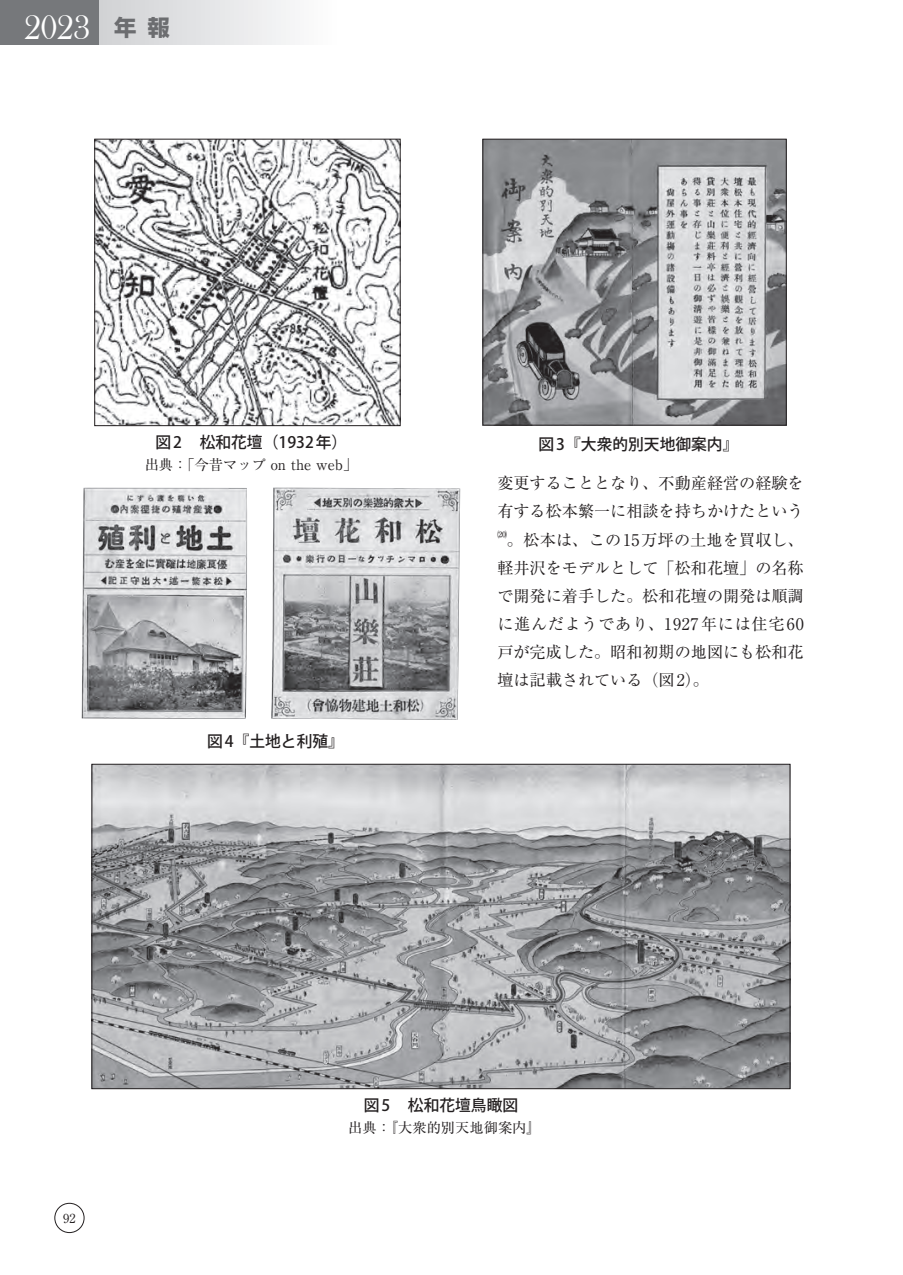
<style>
.page{position:relative;width:903px;height:1275px;background:#fff}
.page>*{position:absolute;margin:0;border:0;box-sizing:border-box;transform-origin:0 0}
.t1{font:34.65px "Bask Old Face";color:#fff}
.t2{font:16.1px/28px "Ryumin Pr 6 N";color:#231f20}
.t3{font:500 15.75px "Koz Go Pr 6 N";color:#231f20}
.t4{font:14.17px "Ryumin Pr 6 N";color:#231f20}
.t5{font:12.42px "Ryumin Pr 6 N";color:#231f20}
.t6{font:9.45px "Ryumin Pr 6 N";color:#231f20}
.s1{font-family:"Shin Go Pro";font-weight:700;font-size:22.4px;color:#6c6d70}
</style>
<div class="page">
<div style="left:55px;top:1203px;width:29px;height:30px;border:1px solid #231f20;border-radius:50%"></div>
<div style="left:0;top:0;width:99px;height:45px;background:#76787b"></div>
<div style="left:99px;top:0;width:238px;height:45px;background:linear-gradient(to right,#d0d1d4,#fdfdfe)"></div>
<img style="left:96px;top:141px;width:302px;height:283px">
<div style="left:94px;top:139px;width:306px;height:287px;border:1px solid #231f20"></div>
<img style="left:485px;top:141px;width:299px;height:282px">
<div style="left:483px;top:139px;width:303px;height:286px;border:1px solid #231f20"></div>
<img style="left:82px;top:488px;width:378px;height:232px">
<img style="left:94px;top:766px;width:694px;height:321px">
<h1 class="t1" style="left:24px;top:8px;width:148px">2023 <span class="s1">年報</span></h1>
<p class="t3" style="left:155px;top:433px;width:193px">図 2 　松和花壇（1932 年）</p>
<p class="t4" style="left:145px;top:454px;width:214px">出典：「今昔マップ on the web」</p>
<p class="t3" style="left:207px;top:733px;width:138px">図 4『土地と利殖』</p>
<p class="t3" style="left:538px;top:435px;width:201px">図 3『大衆的別天地御案内』</p>
<p class="t2" style="left:497px;top:469px;width:308px">変更することとなり、不動産経営の経験を有する松本繁一に相談を持ちかけたという</p>
<p class="t6" style="left:497px;top:527px;width:11px">⒇</p>
<p class="t2" style="left:497px;top:525px;width:308px;text-align:justify;text-indent:10px">。松本は、この15万坪の土地を買収し、軽井沢をモデルとして「松和花壇」の名称で開発に着手した。松和花壇の開発は順調に進んだようであり、1927年には住宅60戸が完成した。昭和初期の地図にも松和花壇は記載されている（図2）。</p>
<p class="t5" style="left:63px;top:1208px;width:14px">92</p>
<p class="t3" style="left:364px;top:1096px;width:156px">図 5 　松和花壇鳥瞰図</p>
<p class="t4" style="left:348px;top:1117px;width:194px">出典：『大衆的別天地御案内』</p>
</div>
